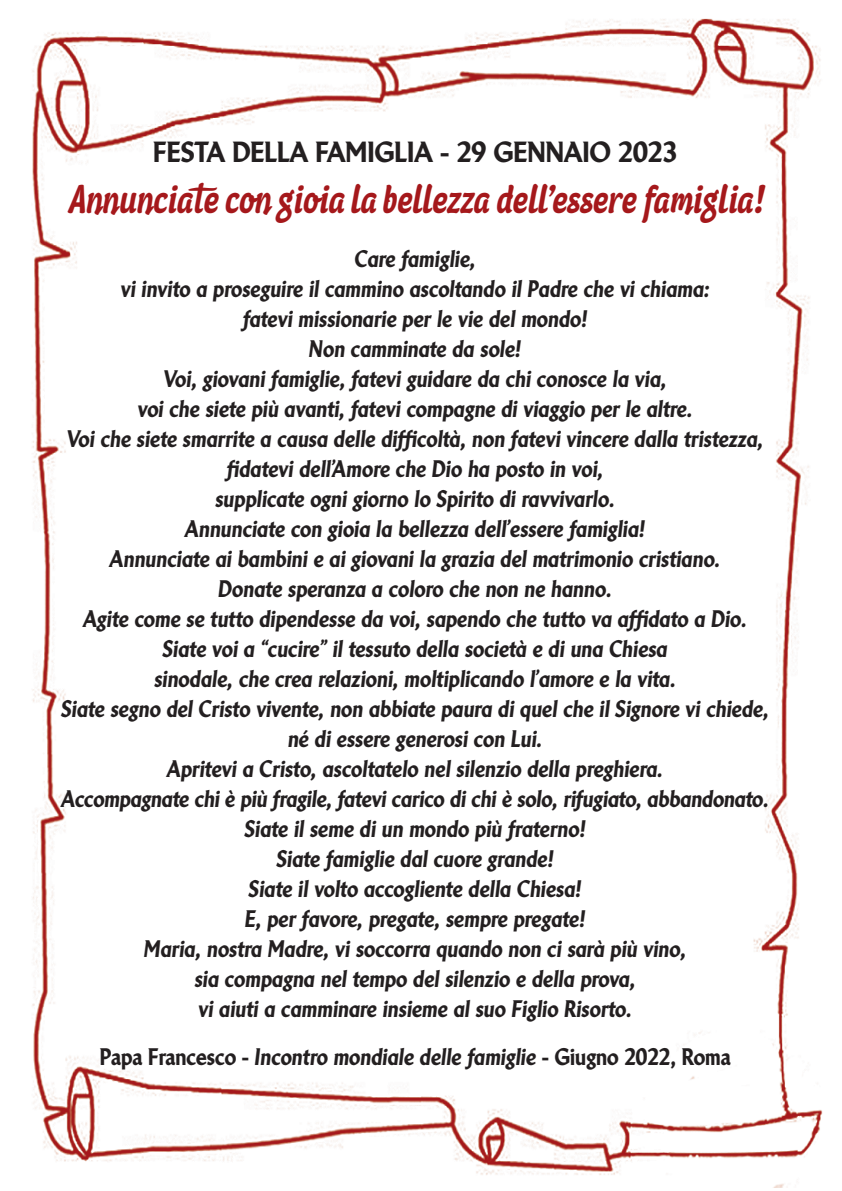
<style>
.page{position:relative;width:842px;height:1191px;background:#fff}
.page>*{position:absolute;margin:0;border:0;box-sizing:border-box;transform-origin:0 0}
.t1{font:italic 700 40px "Coomeec Pro";color:#a5181b;scale:.9 1}
.t2{font:800 28px "Brewery No 2 W1 G";color:#231f20;scale:.9 1}
.t3{font:italic 800 23px "Brewery No 2 W1 G";color:#231f20;scale:.85 1}
.t4{font:800 23px "Brewery No 2 W1 G";color:#231f20;scale:.85 1}
.s1{font-style:italic}
</style>
<div class="page">
<img style="left:32px;top:18px;width:791px;height:1169px">
<p class="t2" style="left:153px;top:134px;width:584px">FESTA DELLA FAMIGLIA - 29 GENNAIO 2023</p>
<p class="t1" style="left:67px;top:175px;width:775px">Annunciate con gioia la bellezza dell’essere famiglia!</p>
<p class="t3" style="left:355px;top:244px;width:144px">Care famiglie,</p>
<p class="t3" style="left:121px;top:274px;width:695px">vi invito a proseguire il cammino ascoltando il Padre che vi chiama:</p>
<p class="t3" style="left:243px;top:304px;width:407px">fatevi missionarie per le vie del mondo!</p>
<p class="t3" style="left:309px;top:334px;width:251px">Non camminate da sole!</p>
<p class="t3" style="left:164px;top:364px;width:593px">Voi, giovani famiglie, fatevi guidare da chi conosce la via,</p>
<p class="t3" style="left:138px;top:394px;width:654px">voi che siete più avanti, fatevi compagne di viaggio per le altre.</p>
<p class="t3" style="left:67px;top:424px;width:821px">Voi che siete smarrite a causa delle difficoltà, non fatevi vincere dalla tristezza,</p>
<p class="t3" style="left:227px;top:454px;width:444px">fidatevi dell’Amore che Dio ha posto in voi,</p>
<p class="t3" style="left:215px;top:484px;width:472px">supplicate ogni giorno lo Spirito di ravvivarlo.</p>
<p class="t3" style="left:185px;top:514px;width:543px">Annunciate con gioia la bellezza dell’essere famiglia!</p>
<p class="t3" style="left:110px;top:544px;width:720px">Annunciate ai bambini e ai giovani la grazia del matrimonio cristiano.</p>
<p class="t3" style="left:219px;top:574px;width:464px">Donate speranza a coloro che non ne hanno.</p>
<p class="t3" style="left:83px;top:604px;width:782px">Agite come se tutto dipendesse da voi, sapendo che tutto va affidato a Dio.</p>
<p class="t3" style="left:163px;top:634px;width:595px">Siate voi a “cucire” il tessuto della società e di una Chiesa</p>
<p class="t3" style="left:154px;top:664px;width:615px">sinodale, che crea relazioni, moltiplicando l’amore e la vita.</p>
<p class="t3" style="left:62px;top:694px;width:834px">Siate segno del Cristo vivente, non abbiate paura di quel che il Signore vi chiede,</p>
<p class="t3" style="left:288px;top:724px;width:301px">né di essere generosi con Lui.</p>
<p class="t3" style="left:167px;top:754px;width:585px">Apritevi a Cristo, ascoltatelo nel silenzio della preghiera.</p>
<p class="t3" style="left:62px;top:784px;width:834px">Accompagnate chi è più fragile, fatevi carico di chi è solo, rifugiato, abbandonato.</p>
<p class="t3" style="left:245px;top:814px;width:403px">Siate il seme di un mondo più fraterno!</p>
<p class="t3" style="left:277px;top:844px;width:327px">Siate famiglie dal cuore grande!</p>
<p class="t3" style="left:249px;top:874px;width:393px">Siate il volto accogliente della Chiesa!</p>
<p class="t3" style="left:245px;top:904px;width:402px">E, per favore, pregate, sempre pregate!</p>
<p class="t3" style="left:144px;top:934px;width:639px">Maria, nostra Madre, vi soccorra quando non ci sarà più vino,</p>
<p class="t3" style="left:195px;top:964px;width:520px">sia compagna nel tempo del silenzio e della prova,</p>
<p class="t3" style="left:198px;top:994px;width:512px">vi aiuti a camminare insieme al suo Figlio Risorto.</p>
<p class="t4" style="left:100px;top:1042px;width:744px">Papa Francesco - <span class="s1">Incontro mondiale delle famiglie</span> - Giugno 2022, Roma</p>
</div>
